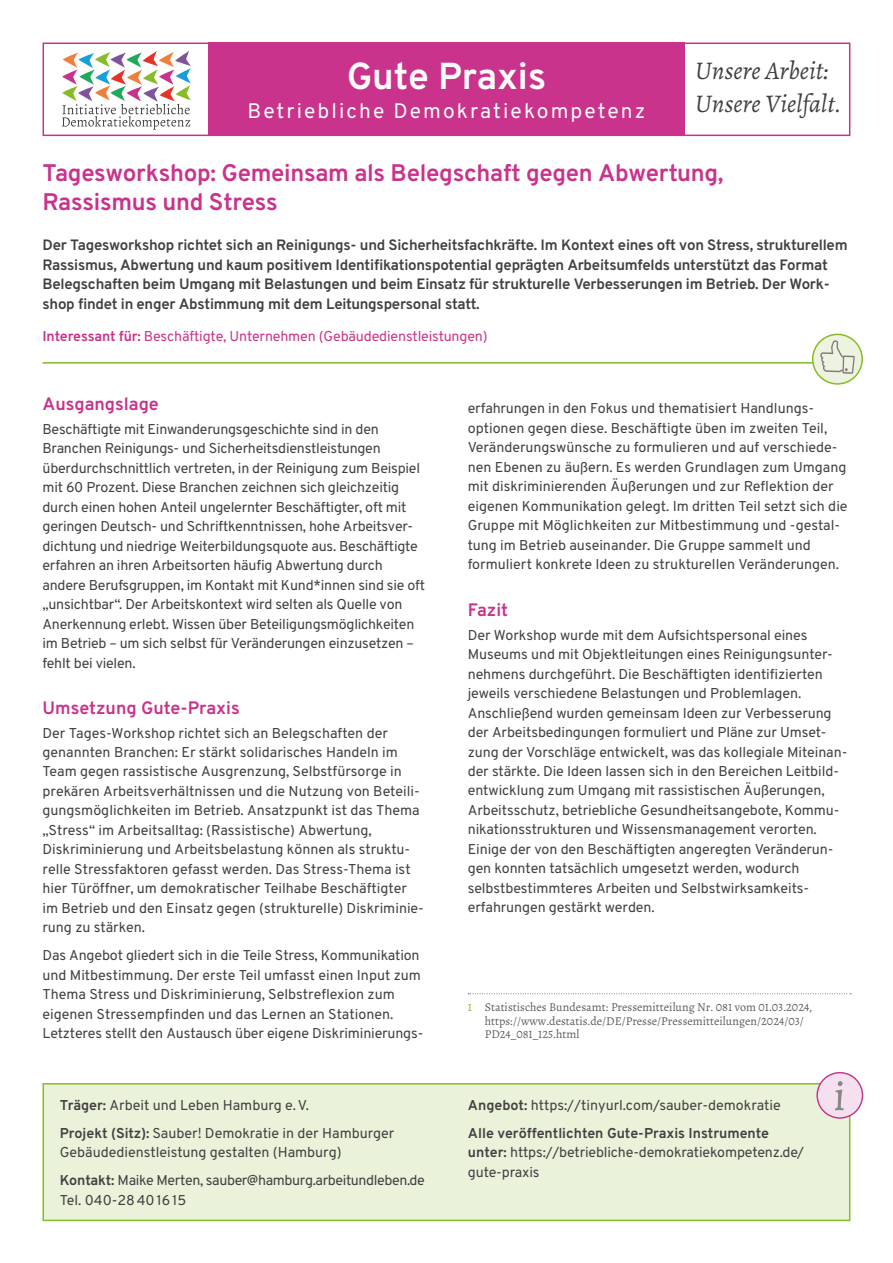
<style>
.page{position:relative;width:893px;height:1263px;background:#fff}
.page>*{position:absolute;margin:0;border:0;box-sizing:border-box;transform-origin:0 0}
.t1{font:37.5px "Overpassed Bold DGB";color:#fdfcfb}
.t2{font:25.5px/33px "Alegreya Italic DGB";color:#423f42}
.t3{font:24px/28.5px "Overpassed Bold DGB";letter-spacing:-.01em;color:#c9338b}
.t4{font:21px "Overpassed Regular DGB";letter-spacing:.1em;color:#fdfcfb}
.t5{font:18px "Overpassed Bold DGB";color:#c9338b}
.t6{font:15px/19.5px "Overpassed Bold DGB";letter-spacing:-.015em;color:#423f42}
.t7{font:14.25px/19.5px "Overpassed Regular DGB";letter-spacing:-.005em;color:#423f42}
.t8{font:14.25px "Overpassed Regular DGB";letter-spacing:-.01em;color:#c9338b}
.t9{font:14.25px "Overpassed Bold DGB";color:#423f42}
.t10{font:12px/13.5px "Alegreya Regular DGB";color:#605b5d}
.s1{font-family:"Minion Pro";font-style:italic}
.s2{font-family:"Overpassed Bold DGB"}
.s3{color:#86bc25}
</style>
<div class="page">
<div style="left:43px;top:43px;width:807px;height:93px;border:2px solid #c9338b"></div>
<svg style="left:62px;top:51px;width:129px;height:79px"></svg>
<div style="left:208px;top:43px;width:477px;height:93px;background:#c9338b"></div>
<svg style="left:468px;top:993px;width:383px;height:1px"></svg>
<hr style="left:43px;top:362px;width:807px;height:2px;background:#86bc25">
<svg style="left:811px;top:333px;width:52px;height:52px"></svg>
<div style="left:43px;top:1083px;width:807px;height:138px;background:#eaf2da;border:2px solid #86bc25"></div>
<div style="left:817px;top:1072px;width:46px;height:46px;background:#f5e0ef;border-radius:50%"></div>
<div style="left:816px;top:1071px;width:48px;height:48px;border:1px solid #c9338b;border-radius:50%"></div>
<svg style="left:835px;top:1081px;width:9px;height:29px"></svg>
<h1 class="t1" style="left:347px;top:49px;width:201px">Gute Praxis</h1>
<h3 class="t4" style="left:248px;top:95px;width:399px">Betriebliche Demokratiekompetenz</h3>
<h2 class="t2" style="left:695px;top:54px;width:147px">Unsere Arbeit:<br>Unsere Vielfal<span class="s1">t.</span></h2>
<h3 class="t3" style="left:43px;top:159px;width:682px">Tagesworkshop: Gemeinsam als Belegschaft gegen Abwertung,<br>Rassismus und Stress</h3>
<p class="t6" style="left:43px;top:235px;width:807px">Der Tagesworkshop richtet sich an Reinigungs- und Sicherheitsfachkräfte. Im Kontext eines oft von Stress, strukturellem Rassismus, Abwertung und kaum positivem Identifikationspotential geprägten Arbeitsumfelds unterstützt das Format Belegschaften beim Umgang mit Belastungen und beim Einsatz für strukturelle Verbesserungen im Betrieb. Der Work&shy;shop findet in enger Abstimmung mit dem Leitungspersonal statt.</p>
<p class="t8" style="left:43px;top:326px;width:447px"><span class="s2">Interessant für:</span> Beschäftigte, Unternehmen (Gebäudedienstleistungen)</p>
<p class="t5" style="left:43px;top:391px;width:118px">Ausgangslage</p>
<p class="t7" style="left:43px;top:419px;width:384px">Beschäftigte mit Einwanderungsgeschichte sind in den Branchen Reinigungs- und Sicherheitsdienstleistungen überdurchschnittlich vertreten, in der Reinigung zum Beispiel mit 60 Prozent. Diese Branchen zeichnen sich gleichzeitig durch einen hohen Anteil ungelernter Beschäftigter, oft mit geringen Deutsch- und Schriftkenntnissen, hohe Arbeitsver&shy;dichtung und niedrige Weiterbildungsquote aus. Beschäftigte erfahren an ihren Arbeitsorten häufig Abwertung durch andere Berufsgruppen, im Kontakt mit Kund*innen sind sie oft „unsichtbar“. Der Arbeitskontext wird selten als Quelle von Anerkennung erlebt. Wissen über Beteiligungsmöglichkeiten im Betrieb – um sich selbst für Veränderungen einzusetzen – fehlt bei vielen.</p>
<p class="t5" style="left:43px;top:695px;width:199px">Umsetzung Gute-Praxis</p>
<p class="t7" style="left:43px;top:723px;width:383px">Der Tages-Workshop richtet sich an Belegschaften der genannten Branchen: Er stärkt solidarisches Handeln im Team gegen rassistische Ausgrenzung, Selbstfürsorge in prekären Arbeitsverhältnissen und die Nutzung von Beteili&shy;gungsmöglichkeiten im Betrieb. Ansatzpunkt ist das Thema „Stress“ im Arbeitsalltag: (Rassistische) Abwertung, Diskriminierung und Arbeitsbelastung können als struktu&shy;relle Stressfaktoren gefasst werden. Das Stress-Thema ist hier Türöffner, um demokratischer Teilhabe Beschäftigter im Betrieb und den Einsatz gegen (strukturelle) Diskriminie&shy;rung zu stärken.</p>
<p class="t7" style="left:43px;top:946px;width:382px">Das Angebot gliedert sich in die Teile Stress, Kommunikation und Mitbestimmung. Der erste Teil umfasst einen Input zum Thema Stress und Diskriminierung, Selbstreflexion zum eigenen Stressempfinden und das Lernen an Stationen.<br>Letzteres stellt den Austausch über eigene Diskriminierungs-</p>
<p class="t7" style="left:60px;top:1091px;width:336px;line-height:28px"><span class="s2">Träger:</span> Arbeit und Leben Hamburg e.V.<br><span class="s2">Projekt (Sitz):</span> Sauber! Demokratie in der Hamburger</p>
<p class="t7" style="left:60px;top:1138px;width:367px;line-height:28px">Gebäudedienstleistung gestalten (Hamburg)<br><span class="s2">Kontakt:</span> Maike Merten, sauber@hamburg.arbeitundleben.de</p>
<p class="t7" style="left:60px;top:1190px;width:128px">Tel. 040-28401615</p>
<p class="t7" style="left:468px;top:399px;width:381px">erfahrungen in den Fokus und thematisiert Handlungs&shy;optionen gegen diese. Beschäftigte üben im zweiten Teil, Veränderungswünsche zu formulieren und auf verschiede&shy;nen Ebenen zu äußern. Es werden Grundlagen zum Umgang mit diskriminierenden Äußerungen und zur Reflektion der eigenen Kommunikation gelegt. Im dritten Teil setzt sich die Gruppe mit Möglichkeiten zur Mitbestimmung und -gestal&shy;tung im Betrieb auseinander. Die Gruppe sammelt und formuliert konkrete Ideen zu strukturellen Veränderungen.</p>
<p class="t5" style="left:468px;top:597px;width:42px">Fazit</p>
<p class="t7" style="left:468px;top:625px;width:381px">Der Workshop wurde mit dem Aufsichtspersonal eines Museums und mit Objektleitungen eines Reinigungsunter&shy;nehmens durchgeführt. Die Beschäftigten identifizierten jeweils verschiedene Belastungen und Problemlagen.<br>Anschließend wurden gemeinsam Ideen zur Verbesserung der Arbeitsbedingungen formuliert und Pläne zur Umset&shy;zung der Vorschläge entwickelt, was das kollegiale Miteinan&shy;der stärkte. Die Ideen lassen sich in den Bereichen Leitbild&shy;entwicklung zum Umgang mit rassistischen Äußerungen, Arbeitsschutz, betriebliche Gesundheitsangebote, Kommu&shy;nikationsstrukturen und Wissensmanagement verorten.<br>Einige der von den Beschäftigten angeregten Veränderun&shy;gen konnten tatsächlich umgesetzt werden, wodurch selbstbestimmteres Arbeiten und Selbstwirksamkeits&shy;erfahrungen gestärkt werden.</p>
<p class="t10" style="left:485px;top:1000px;width:329px;text-indent:-17px"><span class="s3">1</span> Statistisches Bundesamt: Pressemitteilung Nr. 081 vom 01.03.2024, https://www.destatis.de/DE/Presse/Pressemitteilungen/2024/03/<br>PD24_081_125.html</p>
<p class="t7" style="left:468px;top:1095px;width:314px"><span class="s2">Angebot:</span> https://tinyurl.com/sauber-demokratie</p>
<p class="t9" style="left:468px;top:1123px;width:303px">Alle veröffentlichten Gute-Praxis Instrumente</p>
<p class="t7" style="left:468px;top:1143px;width:338px"><span class="s2">unter:</span> https://betriebliche-demokratiekompetenz.de/ gute-praxis</p>
</div>
